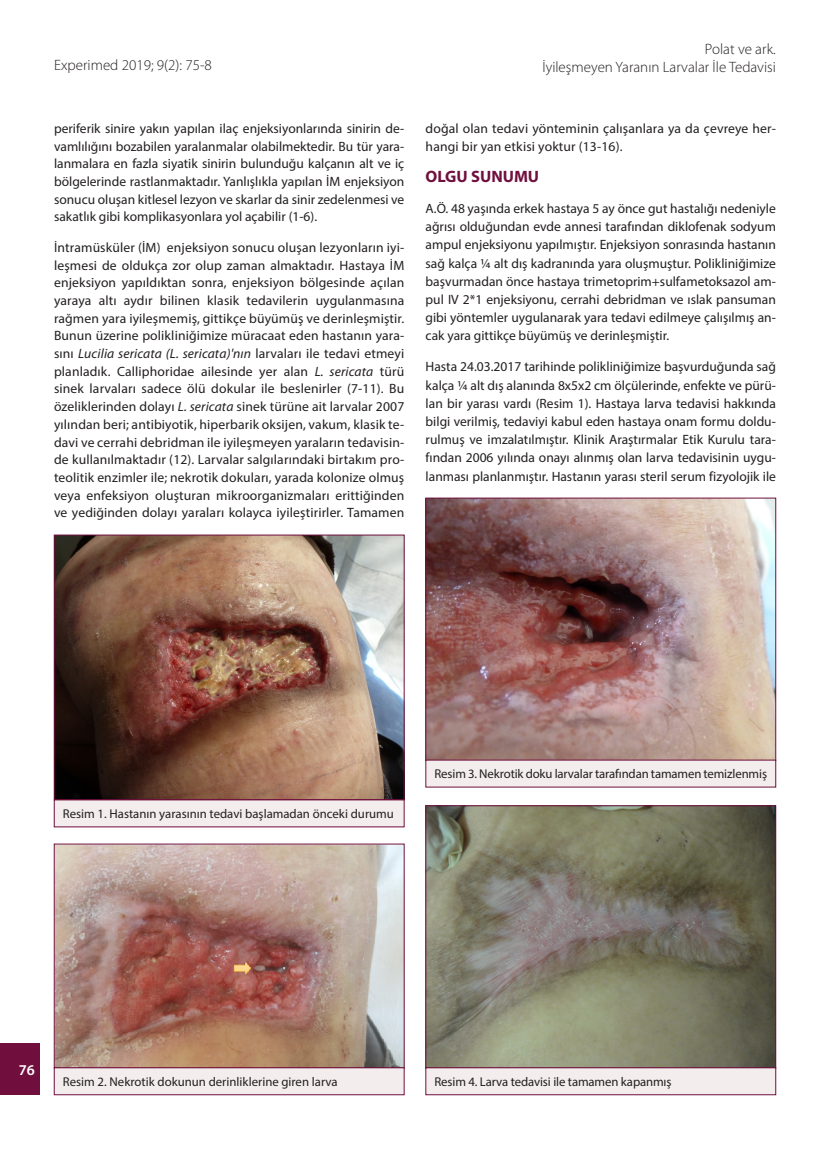
<style>
.page{position:relative;width:830px;height:1149px;background:#fff}
.page>*{position:absolute;margin:0;border:0;box-sizing:border-box;transform-origin:0 0}
.t1{font:700 16.5px "Myriad Pro";color:#700f3d}
.t2{font:300 15px "Myriad Pro";color:#231f20}
.t3{font:600 15px "Myriad Pro";color:#fff}
.t4{font:13.5px/17.7px "Myriad Pro";color:#231f20;text-align:justify}
.t5{font:12.75px "Myriad Pro";letter-spacing:-.005em;color:#231f20}
.s1{font-style:italic}
</style>
<div class="page">
<div style="left:0;top:1042px;width:39px;height:52px;background:#700f3d"></div>
<img style="left:56px;top:536px;width:346px;height:261px">
<div style="left:54px;top:534px;width:350px;height:265px;border:1px solid #700f3d"></div>
<div style="left:54px;top:799px;width:350px;height:27px;background:#f3eded"></div>
<div style="left:54px;top:799px;width:350px;height:27px;border:1px solid #700f3d"></div>
<img style="left:427px;top:499px;width:346px;height:259px">
<div style="left:425px;top:497px;width:350px;height:263px;border:1px solid #700f3d"></div>
<div style="left:425px;top:759px;width:350px;height:27px;background:#f3eded"></div>
<img style="left:427px;top:807px;width:346px;height:258px">
<div style="left:425px;top:805px;width:350px;height:262px;border:1px solid #700f3d"></div>
<div style="left:425px;top:1067px;width:350px;height:27px;background:#f3eded"></div>
<div style="left:425px;top:1067px;width:350px;height:27px;border:1px solid #700f3d"></div>
<img style="left:56px;top:845px;width:346px;height:220px">
<div style="left:54px;top:1067px;width:350px;height:27px;background:#f3eded"></div>
<div style="left:54px;top:1067px;width:350px;height:27px;border:1px solid #700f3d"></div>
<p class="t2" style="left:54px;top:56px;width:159px">Experimed 2019; 9(2): 75-8</p>
<p class="t4" style="left:54px;top:119px;width:351px">periferik sinire yakın yapılan ilaç enjeksiyonlarında sinirin de&shy;vamlılığını bozabilen yaralanmalar olabilmektedir. Bu tür yara&shy;lanmalara en fazla siyatik sinirin bulunduğu kalçanın alt ve iç bölgelerinde rastlanmaktadır. Yanlışlıkla yapılan İM enjeksiyon sonucu oluşan kitlesel lezyon ve skarlar da sinir zedelenmesi ve sakatlık gibi komplikasyonlara yol açabilir (1-6).</p>
<p class="t4" style="left:54px;top:238px;width:351px">İntramüsküler (İM) enjeksiyon sonucu oluşan lezyonların iyi&shy;leşmesi de oldukça zor olup zaman almaktadır. Hastaya İM enjeksiyon yapıldıktan sonra, enjeksiyon bölgesinde açılan yaraya altı aydır bilinen klasik tedavilerin uygulanmasına rağmen yara iyileşmemiş, gittikçe büyümüş ve derinleşmiştir.<br>Bunun üzerine polikliniğimize müracaat eden hastanın yara&shy;sını <span class="s1">Lucilia sericata (L. sericata)'nın</span> larvaları ile tedavi etmeyi planladık. Calliphoridae ailesinde yer alan <span class="s1">L. sericata</span> türü sinek larvaları sadece ölü dokular ile beslenirler (7-11). Bu özeliklerinden dolayı <span class="s1">L. sericata</span> sinek türüne ait larvalar 2007 yılından beri; antibiyotik, hiperbarik oksijen, vakum, klasik te&shy;davi ve cerrahi debridman ile iyileşmeyen yaraların tedavisin&shy;de kullanılmaktadır (12). Larvalar salgılarındaki birtakım pro&shy;teolitik enzimler ile; nekrotik dokuları, yarada kolonize olmuş veya enfeksiyon oluşturan mikroorganizmaları erittiğinden ve yediğinden dolayı yaraları kolayca iyileştirirler. Tamamen</p>
<p class="t2" style="left:704px;top:40px;width:72px">Polat ve ark.</p>
<p class="t2" style="left:542px;top:58px;width:235px">İyileşmeyen Yaranın Larvalar İle Tedavisi</p>
<p class="t4" style="left:425px;top:119px;width:351px;line-height:18.1px">doğal olan tedavi yönteminin çalışanlara ya da çevreye her&shy;hangi bir yan etkisi yoktur (13-16).</p>
<p class="t1" style="left:425px;top:166px;width:115px">OLGU SUNUMU</p>
<p class="t4" style="left:425px;top:199px;width:351px;line-height:18.1px">A.Ö. 48 yaşında erkek hastaya 5 ay önce gut hastalığı nedeniyle ağrısı olduğundan evde annesi tarafından diklofenak sodyum ampul enjeksiyonu yapılmıştır. Enjeksiyon sonrasında hastanın sağ kalça ¼ alt dış kadranında yara oluşmuştur. Polikliniğimize başvurmadan önce hastaya trimetoprim+sulfametoksazol am&shy;pul IV 2*1 enjeksiyonu, cerrahi debridman ve ıslak pansuman gibi yöntemler uygulanarak yara tedavi edilmeye çalışılmış an&shy;cak yara gittikçe büyümüş ve derinleşmiştir.</p>
<p class="t4" style="left:425px;top:357px;width:351px;line-height:18.1px">Hasta 24.03.2017 tarihinde polikliniğimize başvurduğunda sağ kalça ¼ alt dış alanında 8x5x2 cm ölçülerinde, enfekte ve pürü&shy;lan bir yarası vardı (Resim 1). Hastaya larva tedavisi hakkında bilgi verilmiş, tedaviyi kabul eden hastaya onam formu doldu&shy;rulmuş ve imzalatılmıştır. Klinik Araştırmalar Etik Kurulu tara&shy;fından 2006 yılında onayı alınmış olan larva tedavisinin uygu&shy;lanması planlanmıştır. Hastanın yarası steril serum fizyolojik ile</p>
<p class="t5" style="left:63px;top:805px;width:332px">Resim 1. Hastanın yarasının tedavi başlamadan önceki durumu</p>
<p class="t5" style="left:434px;top:766px;width:334px">Resim 3. Nekrotik doku larvalar tarafından tamamen temizlenmiş</p>
<p class="t3" style="left:19px;top:1059px;width:18px">76</p>
<p class="t5" style="left:63px;top:1073px;width:276px">Resim 2. Nekrotik dokunun derinliklerine giren larva</p>
<p class="t5" style="left:434px;top:1073px;width:238px">Resim 4. Larva tedavisi ile tamamen kapanmış</p>
</div>
